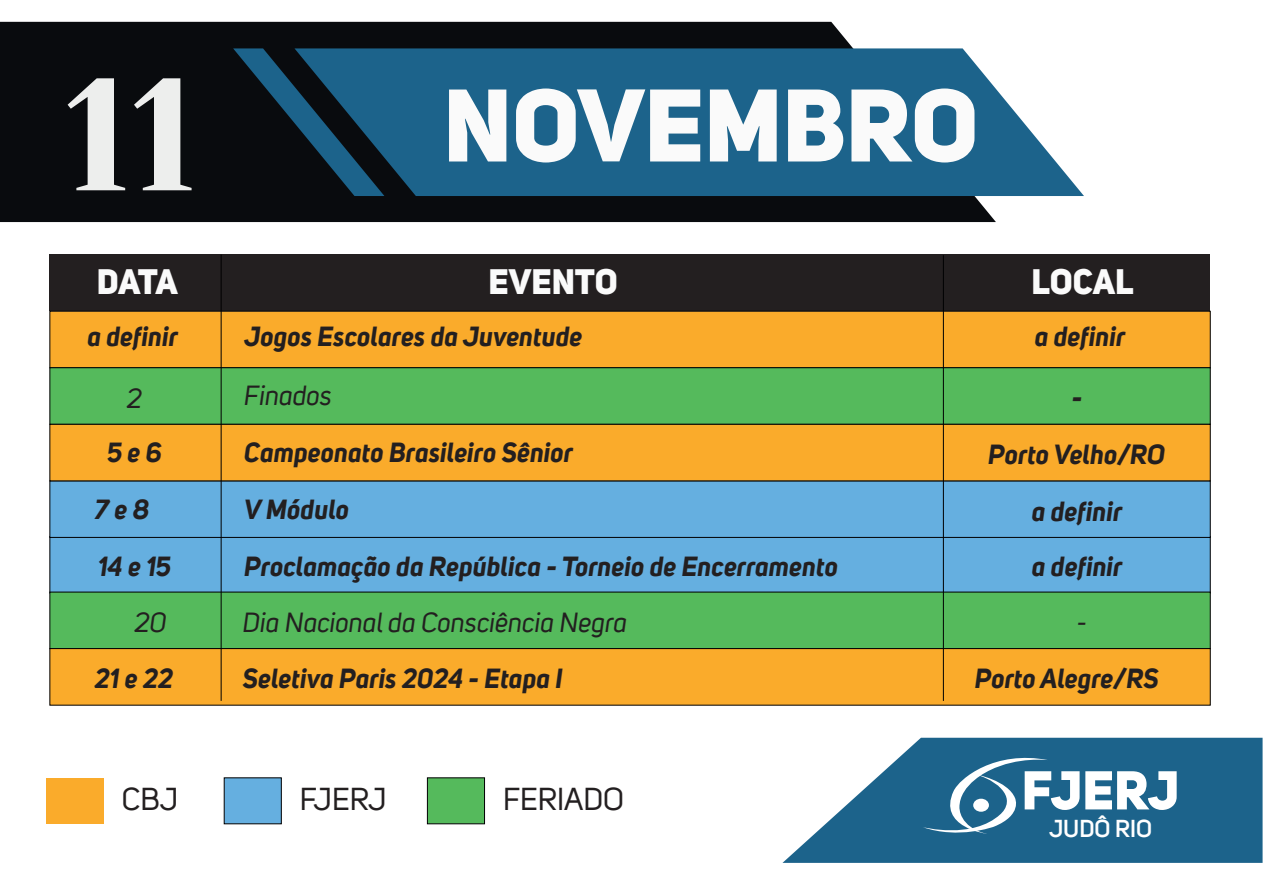
<style>
.page{position:relative;width:1263px;height:893px;background:#fff}
.page>*{position:absolute;margin:0;border:0;box-sizing:border-box;transform-origin:0 0}
.t1{font:800 101.7px "Uni Sans";color:#fafafa}
.t2{font:54px "Uni Sans Heavy CAPS";letter-spacing:-.01em;color:#fff}
.t3{font:800 34.5px "Uni Sans";letter-spacing:-.005em;color:#fafafa}
.t4{font:30.9px "Uni Sans";color:#231f20}
.t5{font:italic 700 27px "Uni Sans";color:#231f20}
.t6{font:italic 27px "Uni Sans";color:#231f20}
.t7{font:600 23.85px "Uni Sans";color:#fff}
</style>
<div class="page">
<svg style="left:782px;top:738px;width:480px;height:125px;fill:#1c638b"></svg>
<div style="left:0;top:22px;width:996px;height:200px;background:#090b0e"></div>
<svg style="left:384px;top:48px;width:700px;height:148px;background:#2b6c91"></svg>
<svg style="left:233px;top:48px;width:151px;height:148px;background:#102f41"></svg>
<div style="left:49px;top:255px;width:1160px;height:56px;background:#231f20"></div>
<div style="left:50px;top:311px;width:1160px;height:57px;background:#faab2b;border:1px solid #000001"></div>
<div style="left:50px;top:368px;width:1160px;height:56px;background:#55ba5c"></div>
<div style="left:46px;top:778px;width:57px;height:46px;background:#faab2b"></div>
<svg style="left:923px;top:750px;width:125px;height:90px;background:#387699"></svg>
<div style="left:973px;top:799px;width:16px;height:13px;background:#fff;border-radius:50%"></div>
<div style="left:50px;top:536px;width:1160px;height:57px;background:#65afe0"></div>
<div style="left:50px;top:481px;width:1160px;height:57px;background:#65afe0;border:1px solid #000001"></div>
<div style="left:50px;top:424px;width:1160px;height:57px;background:#faab2b;border:1px solid #000001"></div>
<div style="left:224px;top:778px;width:57px;height:46px;background:#65afe0"></div>
<div style="left:427px;top:778px;width:58px;height:46px;background:#55ba5c;border:1px solid #000001"></div>
<div style="left:50px;top:592px;width:1160px;height:57px;background:#55ba5c"></div>
<div style="left:50px;top:648px;width:1160px;height:57px;background:#faab2b;border:1px solid #000001"></div>
<hr style="left:221px;top:255px;width:1px;height:446px;background:#000001">
<hr style="left:943px;top:255px;width:1px;height:446px;background:#000001">
<svg style="left:68px;top:78px;width:57px;height:112px;background:#797a7b"></svg>
<svg style="left:134px;top:78px;width:58px;height:112px;background:#77797a"></svg>
<h1 class="t1" style="left:443px;top:60px;width:537px">NOVEMBRO</h1>
<p class="t3" style="left:97px;top:260px;width:82px">DATA</p>
<p class="t3" style="left:488px;top:260px;width:131px">EVENTO</p>
<p class="t3" style="left:1031px;top:260px;width:104px">LOCAL</p>
<p class="t5" style="left:87px;top:319px;width:92px">a definir</p>
<p class="t5" style="left:244px;top:319px;width:340px">Jogos Escolares da Juventude</p>
<p class="t5" style="left:1035px;top:319px;width:92px">a definir</p>
<p class="t6" style="left:127px;top:382px;width:17px">2</p>
<p class="t6" style="left:244px;top:379px;width:89px">Finados</p>
<p class="t5" style="left:107px;top:435px;width:56px">5 e 6</p>
<p class="t5" style="left:244px;top:435px;width:330px">Campeonato Brasileiro Sênior</p>
<p class="t5" style="left:95px;top:492px;width:56px">7 e 8</p>
<p class="t5" style="left:244px;top:492px;width:106px">V Módulo</p>
<p class="t5" style="left:98px;top:549px;width:75px">14 e 15</p>
<p class="t5" style="left:244px;top:549px;width:595px">Proclamação da República - Torneio de Encerramento</p>
<p class="t5" style="left:1072px;top:381px;width:12px">-</p>
<p class="t5" style="left:988px;top:437px;width:179px">Porto Velho/RO</p>
<p class="t5" style="left:1032px;top:494px;width:92px">a definir</p>
<p class="t5" style="left:1032px;top:549px;width:92px">a definir</p>
<p class="t6" style="left:135px;top:606px;width:33px">20</p>
<p class="t6" style="left:243px;top:606px;width:386px">Dia Nacional da Consciência Negra</p>
<p class="t6" style="left:1077px;top:606px;width:12px">-</p>
<p class="t5" style="left:95px;top:661px;width:80px">21 e 22</p>
<p class="t5" style="left:243px;top:661px;width:322px">Seletiva Paris 2024 - Etapa I</p>
<p class="t5" style="left:975px;top:661px;width:186px">Porto Alegre/RS</p>
<p class="t4" style="left:122px;top:781px;width:58px">CBJ</p>
<p class="t4" style="left:300px;top:781px;width:88px">FJERJ</p>
<p class="t4" style="left:503px;top:781px;width:122px">FERIADO</p>
<h2 class="t2" style="left:1022px;top:756px;width:159px">fjerj</h2>
<p class="t7" style="left:1049px;top:814px;width:105px">JUDÔ RIO</p>
</div>
